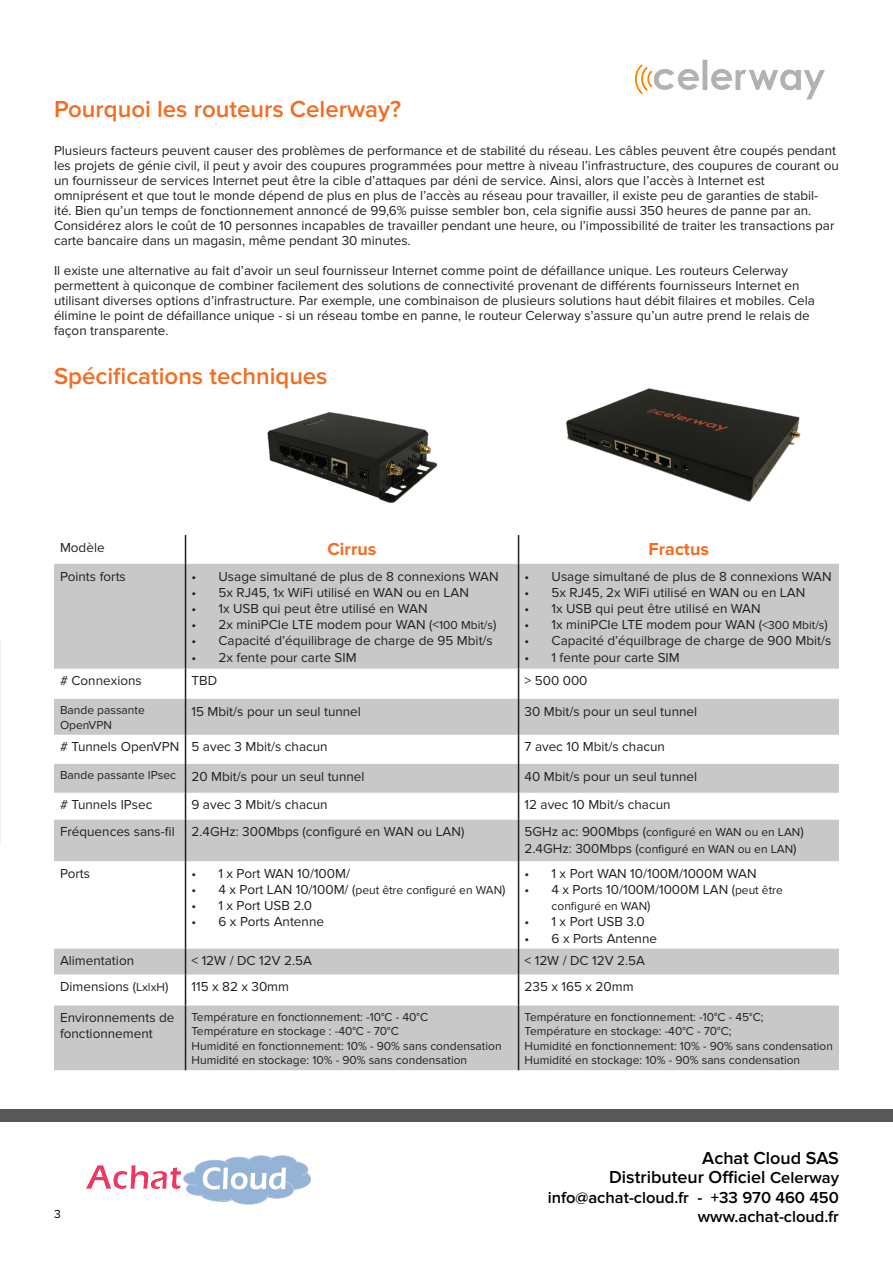
<style>
.page{position:relative;width:893px;height:1263px;background:#fff}
.page>*{position:absolute;margin:0;border:0;box-sizing:border-box;transform-origin:0 0}
.t1{font:600 24px "Proxima Nova";color:#f36c21}
.t2{font:600 18px/19.5px "Proxima Nova";color:#000;text-align:right}
.t3{font:700 18px "Proxima Nova";color:#f36c21}
.t4{font:600 16.5px "Proxima Nova";color:#000}
.t5{font:13.5px/15px "Proxima Nova";color:#231f20}
.t6{font:12px/14.4px "Proxima Nova";color:#231f20}
.t7{font:12px "Proxima Nova";color:#000}
.s1{font-size:12px}
.s2{font-size:13.5px}
.s3{font-size:11.7px}
.s4{font-size:16.5px}
</style>
<div class="page">
<div style="left:54px;top:564px;width:785px;height:105px;background:#c8c8c8"></div>
<div style="left:54px;top:1005px;width:785px;height:65px;background:#c8c8c8"></div>
<svg style="left:185px;top:535px;width:1px;height:29px"></svg>
<hr style="left:185px;top:564px;width:1px;height:105px;background:#231f20">
<hr style="left:185px;top:669px;width:1px;height:30px;background:#231f20">
<hr style="left:185px;top:861px;width:1px;height:87px;background:#231f20">
<hr style="left:185px;top:974px;width:1px;height:31px;background:#231f20">
<hr style="left:185px;top:1005px;width:1px;height:65px;background:#231f20">
<svg style="left:518px;top:535px;width:1px;height:29px"></svg>
<hr style="left:518px;top:564px;width:1px;height:105px;background:#231f20">
<hr style="left:518px;top:669px;width:1px;height:30px;background:#231f20">
<svg style="left:54px;top:699px;width:785px;height:162px"></svg>
<hr style="left:518px;top:820px;width:1px;height:41px;background:#231f20">
<hr style="left:518px;top:861px;width:1px;height:87px;background:#231f20">
<div style="left:54px;top:948px;width:785px;height:26px;background:#c8c8c8"></div>
<hr style="left:518px;top:974px;width:1px;height:31px;background:#231f20">
<hr style="left:518px;top:1005px;width:1px;height:65px;background:#231f20">
<img style="left:267px;top:412px;width:170px;height:91px">
<img style="left:566px;top:388px;width:235px;height:114px">
<div style="left:0;top:1109px;width:893px;height:13px;background:#57585a"></div>
<img style="left:635px;top:59px;width:190px;height:41px">
<img style="left:86px;top:1155px;width:225px;height:50px">
<p class="t1" style="left:54px;top:95px;width:349px">Pourquoi les routeurs Celerway?</p>
<p class="t5" style="left:54px;top:143px;width:786px">Plusieurs facteurs peuvent causer des problèmes de performance et de stabilité du réseau. Les câbles peuvent être coupés pendant les projets de génie civil, il peut y avoir des coupures programmées pour mettre à niveau l’infrastructure, des coupures de courant ou un fournisseur de services Internet peut être la cible d’attaques par déni de service. Ainsi, alors que l’accès à Internet est omniprésent et que tout le monde dépend de plus en plus de l’accès au réseau pour travailler, il existe peu de garanties de stabil&shy;ité. Bien qu’un temps de fonctionnement annoncé de 99,6% puisse sembler bon, cela signifie aussi 350 heures de panne par an.<br>Considérez alors le coût de 10 personnes incapables de travailler pendant une heure, ou l’impossibilité de traiter les transactions par carte bancaire dans un magasin, même pendant 30 minutes.</p>
<p class="t5" style="left:54px;top:263px;width:762px">Il existe une alternative au fait d’avoir un seul fournisseur Internet comme point de défaillance unique. Les routeurs Celerway permettent à quiconque de combiner facilement des solutions de connectivité provenant de différents fournisseurs Internet en utilisant diverses options d’infrastructure. Par exemple, une combinaison de plusieurs solutions haut débit filaires et mobiles. Cela élimine le point de défaillance unique - si un réseau tombe en panne, le routeur Celerway s’assure qu’un autre prend le relais de façon transparente.</p>
<p class="t1" style="left:54px;top:362px;width:275px">Spécifications techniques</p>
<p class="t5" style="left:60px;top:540px;width:46px">Modèle</p>
<p class="t3" style="left:328px;top:539px;width:50px">Cirrus</p>
<p class="t3" style="left:648px;top:539px;width:62px">Fractus</p>
<p class="t5" style="left:60px;top:569px;width:67px">Points forts</p>
<p class="t5" style="left:192px;top:569px;width:309px">• Usage simultané de plus de 8 connexions WAN</p>
<p class="t5" style="left:192px;top:585px;width:279px">• 5x RJ45, 1x WiFi utilisé en WAN ou en LAN</p>
<p class="t5" style="left:192px;top:601px;width:238px">• 1x USB qui peut être utilisé en WAN</p>
<p class="t5" style="left:192px;top:617px;width:306px">• 2x miniPCIe LTE modem pour WAN (&lt;<span class="s1">100 Mbit/s</span>)</p>
<p class="t5" style="left:192px;top:633px;width:303px">• Capacité d’équilibrage de charge de 95 Mbit/s</p>
<p class="t5" style="left:192px;top:650px;width:167px">• 2x fente pour carte SIM</p>
<p class="t5" style="left:525px;top:569px;width:309px">• Usage simultané de plus de 8 connexions WAN</p>
<p class="t5" style="left:525px;top:585px;width:282px">• 5x RJ45, 2x WiFi utilisé en WAN ou en LAN</p>
<p class="t5" style="left:525px;top:601px;width:238px">• 1x USB qui peut être utilisé en WAN</p>
<p class="t5" style="left:525px;top:617px;width:305px">• 1x miniPCIe LTE modem pour WAN (<span class="s1">&lt;300 Mbit/s</span>)</p>
<p class="t5" style="left:525px;top:633px;width:308px">• Capacité d’équilbrage de charge de 900 Mbit/s</p>
<p class="t5" style="left:525px;top:650px;width:157px">• 1 fente pour carte SIM</p>
<p class="t5" style="left:60px;top:673px;width:83px"># Connexions</p>
<p class="t5" style="left:192px;top:673px;width:27px">TBD</p>
<p class="t5" style="left:525px;top:673px;width:64px">&gt; 500 000</p>
<p class="t6" style="left:60px;top:703px;width:86px">Bande passante<br>OpenVPN</p>
<p class="t5" style="left:192px;top:704px;width:171px">15 Mbit/s pour un seul tunnel</p>
<p class="t5" style="left:525px;top:704px;width:174px">30 Mbit/s pour un seul tunnel</p>
<p class="t5" style="left:60px;top:740px;width:121px"># Tunnels OpenVPN</p>
<p class="t5" style="left:192px;top:740px;width:138px">5 avec 3 Mbit/s chacun</p>
<p class="t5" style="left:525px;top:740px;width:142px">7 avec 10 Mbit/s chacun</p>
<p class="t6" style="left:60px;top:768px;width:118px">Bande passante IPsec</p>
<p class="t5" style="left:192px;top:769px;width:175px">20 Mbit/s pour un seul tunnel</p>
<p class="t5" style="left:525px;top:769px;width:174px">40 Mbit/s pour un seul tunnel</p>
<p class="t5" style="left:60px;top:798px;width:94px"># Tunnels IPsec</p>
<p class="t5" style="left:192px;top:798px;width:138px">9 avec 3 Mbit/s chacun</p>
<p class="t5" style="left:525px;top:798px;width:148px">12 avec 10 Mbit/s chacun</p>
<p class="t5" style="left:60px;top:825px;width:116px">Fréquences sans-fil</p>
<p class="t5" style="left:192px;top:825px;width:274px">2.4GHz: 300Mbps (configuré en WAN ou LAN)</p>
<p class="t6" style="left:525px;top:824px;width:281px;line-height:16.2px"><span class="s2">5GHz ac: 900Mbps (</span>configuré en WAN ou en LAN<span class="s2">)<br>2.4GHz: 300Mbps (</span>configuré en WAN ou en LAN<span class="s2">)</span></p>
<p class="t5" style="left:60px;top:866px;width:32px">Ports</p>
<p class="t5" style="left:192px;top:866px;width:160px">• 1 x Port WAN 10/100M/</p>
<p class="t6" style="left:192px;top:883px;width:315px"><span class="s2">• 4 x Port LAN 10/100M/ (</span>peut être configuré en WAN<span class="s2">)</span></p>
<p class="t5" style="left:192px;top:898px;width:122px">• 1 x Port USB 2.0</p>
<p class="t5" style="left:192px;top:915px;width:134px">• 6 x Ports Antenne</p>
<p class="t5" style="left:525px;top:866px;width:234px">• 1 x Port WAN 10/100M/1000M WAN</p>
<p class="t5" style="left:525px;top:882px;width:260px">• 4 x Ports 10/100M/1000M LAN (<span class="s1">peut être</span></p>
<p class="t6" style="left:552px;top:899px;width:101px">configuré en WAN<span class="s2">)</span></p>
<p class="t5" style="left:525px;top:915px;width:122px">• 1 x Port USB 3.0</p>
<p class="t5" style="left:525px;top:931px;width:134px">• 6 x Ports Antenne</p>
<p class="t5" style="left:60px;top:953px;width:76px">Alimentation</p>
<p class="t5" style="left:192px;top:953px;width:122px">&lt; 12W / DC 12V 2.5A</p>
<p class="t5" style="left:525px;top:953px;width:122px">&lt; 12W / DC 12V 2.5A</p>
<p class="t5" style="left:60px;top:979px;width:110px">Dimensions (<span class="s1">LxlxH</span>)</p>
<p class="t5" style="left:192px;top:979px;width:99px">115 x 82 x 30mm</p>
<p class="t5" style="left:525px;top:979px;width:111px">235 x 165 x 20mm</p>
<p class="t5" style="left:60px;top:1010px;width:116px;line-height:16.2px">Environnements de fonctionnement</p>
<p class="t6" style="left:192px;top:1010px;width:312px">Température en fonctionnement: -10°C - 40°C<br>Température en stockage : -40°C - 70°C<br>Humidité en fonctionnement: 10% - 90% sans condensation Humidité en stockage: 10% - 90% sans condensation</p>
<p class="t6" style="left:525px;top:1010px;width:310px">Température en fonctionnement: -10°C - 45°C; Température en stockage: -40°C - 70°C;<br>Humidité en fonctionnement: 10% - 90% <span class="s3">sans condensation </span>Humidité en stockage: 10% - 90% sans condensation</p>
<p class="t7" style="left:54px;top:1207px;width:8px">3</p>
<p class="t2" style="left:609px;top:1148px;width:231px">Achat Cloud SAS<br>Distributeur Officiel <span class="s4">Celerway</span></p>
<p class="t4" style="left:548px;top:1188px;width:293px">info@achat-cloud.fr - +33 970 460 450</p>
<p class="t4" style="left:698px;top:1207px;width:143px">www.achat-cloud.fr</p>
</div>
